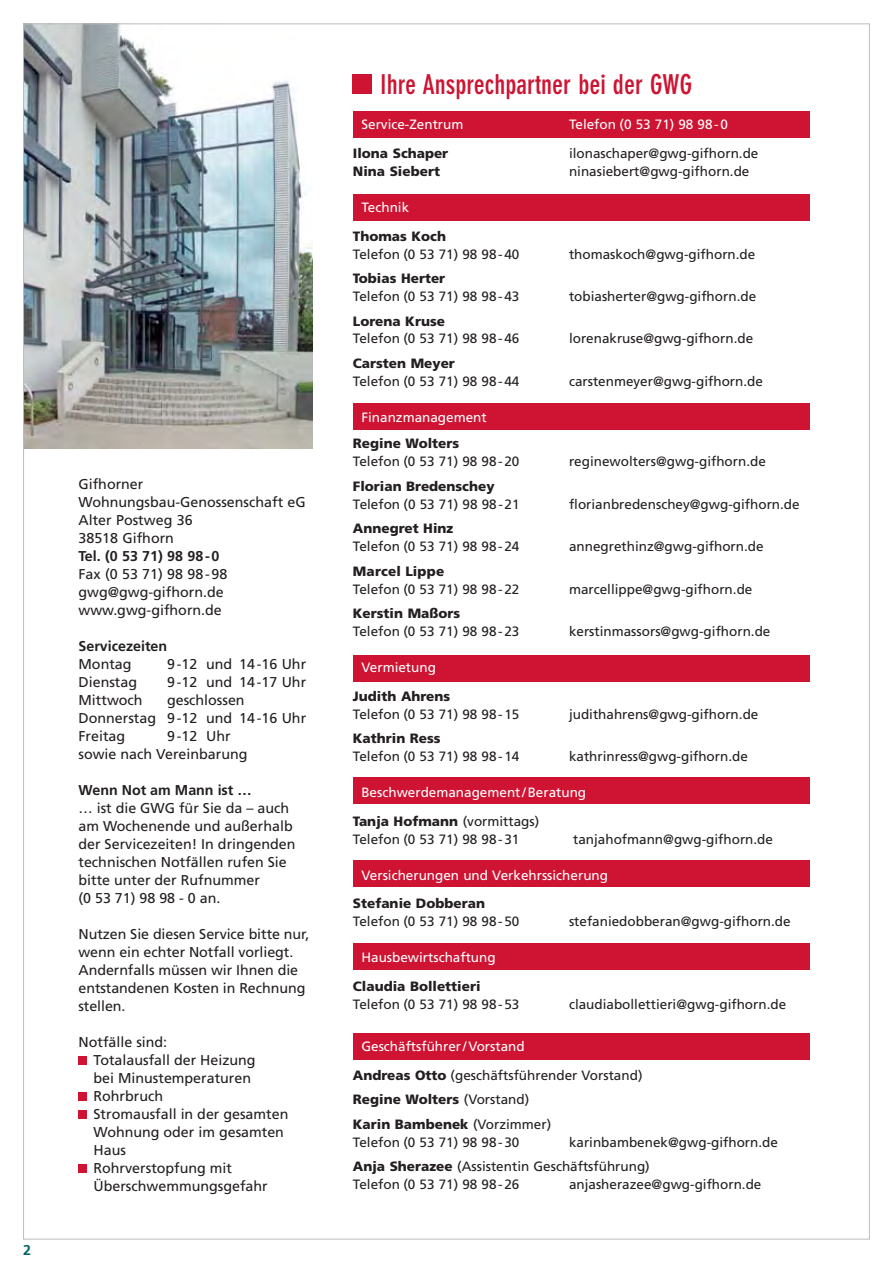
<style>
.page{position:relative;width:893px;height:1263px;background:#fff}
.page>*{position:absolute;margin:0;border:0;box-sizing:border-box;transform-origin:0 0}
.t1{font:700 condensed 27px "DIN Neuzeit Grotesk";color:#ce1432}
.t2{font:14.25px/18px "Frutiger";color:#231f20}
.t3{font:700 14.25px "Frutiger";color:#231f20}
.t4{font:700 14.25px "Frutiger";color:#006569}
.t5{font:13.5px/28.7px "Frutiger";color:#231f20}
.t6{font:900 13.5px/24.5px "Frutiger";color:#231f20}
.t7{font:13.5px/28.7px "Frutiger";color:#fff}
.s1{font-weight:900;color:#231f20}
.s2{color:#231f20}
.s3{color:#fff}
.s4{font-weight:900}
.s5{font-weight:400}
</style>
<div class="page">
<div style="left:353px;top:75px;width:19px;height:19px;background:#ce1432"></div>
<img style="left:25px;top:25px;width:287px;height:424px">
<div style="left:353px;top:111px;width:456px;height:27px;background:#ce1432"></div>
<div style="left:353px;top:194px;width:456px;height:27px;background:#ce1432"></div>
<div style="left:353px;top:403px;width:456px;height:27px;background:#ce1432"></div>
<div style="left:353px;top:860px;width:456px;height:27px;background:#ce1432"></div>
<div style="left:353px;top:655px;width:456px;height:27px;background:#ce1432"></div>
<div style="left:353px;top:777px;width:456px;height:27px;background:#ce1432"></div>
<div style="left:353px;top:943px;width:456px;height:27px;background:#ce1432"></div>
<div style="left:353px;top:1033px;width:456px;height:27px;background:#ce1432"></div>
<div style="left:78px;top:1056px;width:9px;height:9px;background:#ce1432"></div>
<div style="left:78px;top:1092px;width:9px;height:9px;background:#ce1432"></div>
<div style="left:78px;top:1110px;width:9px;height:9px;background:#ce1432"></div>
<div style="left:78px;top:1164px;width:9px;height:9px;background:#ce1432"></div>
<p class="t4" style="left:23px;top:1244px;width:9px">2</p>
<p class="t2" style="left:78px;top:476px;width:229px">Gifhorner<br>Wohnungsbau-Genossenschaft eG<br>Alter Postweg 36<br>38518 Gifhorn</p>
<p class="t3" style="left:78px;top:550px;width:142px">Tel. (0 53 71) 98 98 - 0</p>
<p class="t2" style="left:78px;top:566px;width:150px">Fax (0 53 71) 98 98 - 98 gwg@gwg-gifhorn.de www.gwg-gifhorn.de</p>
<p class="t3" style="left:78px;top:640px;width:90px">Servicezeiten</p>
<p class="t2" style="left:78px;top:656px;width:55px">Montag</p>
<p class="t2" style="left:167px;top:656px;width:141px">9 -12 und 14 -16 Uhr</p>
<p class="t2" style="left:78px;top:674px;width:60px">Dienstag</p>
<p class="t2" style="left:167px;top:674px;width:141px">9 -12 und 14 -17 Uhr</p>
<p class="t2" style="left:78px;top:692px;width:66px">Mittwoch</p>
<p class="t2" style="left:78px;top:692px;width:229px;text-indent:89px">geschlossen<br>Donnerstag 9 -12 und 14 -16 Uhr<br>Freitag</p>
<p class="t2" style="left:78px;top:728px;width:170px;text-indent:89px">9 -12 Uhr sowie nach Vereinbarung</p>
<p class="t3" style="left:78px;top:784px;width:175px">Wenn Not am Mann ist …</p>
<p class="t2" style="left:78px;top:800px;width:218px">… ist die GWG für Sie da – auch am Wochenende und außerhalb der Servicezeiten! In dringenden technischen Notfällen rufen Sie bitte unter der Rufnummer<br>(0 53 71) 98 98 - 0 an.</p>
<p class="t2" style="left:78px;top:926px;width:232px">Nutzen Sie diesen Service bitte nur, wenn ein echter Notfall vorliegt.<br>Andernfalls müssen wir Ihnen die entstandenen Kosten in Rechnung stellen.</p>
<p class="t2" style="left:93px;top:1034px;width:196px;text-indent:-15px">Notfälle sind:<br>Totalausfall der Heizung<br>bei Minustemperaturen<br>Rohrbruch<br>Stromausfall in der gesamten<br>Wohnung oder im gesamten<br>Haus<br>Rohrverstopfung mit<br>Überschwemmungsgefahr</p>
<h1 class="t1" style="left:380px;top:74px;width:313px">Ihre Ansprechpartner bei der GWG</h1>
<p class="t7" style="left:361px;top:112px;width:104px">Service-Zentrum</p>
<p class="t7" style="left:569px;top:112px;width:160px">Telefon (0 53 71) 98 98 - 0</p>
<p class="t6" style="left:353px;top:142px;width:97px">Ilona Schaper</p>
<p class="t5" style="left:569px;top:140px;width:191px">ilonaschaper@gwg-gifhorn.de</p>
<p class="t6" style="left:353px;top:160px;width:89px">Nina Siebert</p>
<p class="t5" style="left:569px;top:158px;width:182px">ninasiebert@gwg-gifhorn.de</p>
<p class="t7" style="left:361px;top:194px;width:49px">Technik</p>
<p class="t6" style="left:353px;top:225px;width:95px">Thomas Koch</p>
<p class="t5" style="left:353px;top:241px;width:168px">Telefon (0 53 71) 98 98 - 40</p>
<p class="t5" style="left:569px;top:241px;width:188px">thomaskoch@gwg-gifhorn.de</p>
<p class="t6" style="left:353px;top:267px;width:94px">Tobias Herter</p>
<p class="t5" style="left:353px;top:283px;width:168px">Telefon (0 53 71) 98 98 - 43</p>
<p class="t5" style="left:569px;top:283px;width:189px">tobiasherter@gwg-gifhorn.de</p>
<p class="t6" style="left:353px;top:310px;width:94px">Lorena Kruse</p>
<p class="t5" style="left:353px;top:326px;width:168px">Telefon (0 53 71) 98 98 - 46</p>
<p class="t5" style="left:569px;top:326px;width:186px">lorenakruse@gwg-gifhorn.de</p>
<p class="t6" style="left:353px;top:352px;width:104px">Carsten Meyer</p>
<p class="t5" style="left:353px;top:368px;width:168px">Telefon (0 53 71) 98 98 - 44</p>
<p class="t5" style="left:569px;top:368px;width:195px">carstenmeyer@gwg-gifhorn.de</p>
<p class="t7" style="left:361px;top:404px;width:127px">Finanzmanagement</p>
<p class="t6" style="left:353px;top:433px;width:108px">Regine Wolters</p>
<p class="t5" style="left:353px;top:448px;width:168px">Telefon (0 53 71) 98 98 - 20</p>
<p class="t5" style="left:569px;top:448px;width:198px">reginewolters@gwg-gifhorn.de</p>
<p class="t6" style="left:353px;top:475px;width:143px">Florian Bredenschey</p>
<p class="t5" style="left:353px;top:491px;width:168px">Telefon (0 53 71) 98 98 - 21</p>
<p class="t5" style="left:569px;top:491px;width:232px">florianbredenschey@gwg-gifhorn.de</p>
<p class="t6" style="left:353px;top:517px;width:102px">Annegret Hinz</p>
<p class="t5" style="left:353px;top:533px;width:168px">Telefon (0 53 71) 98 98 - 24</p>
<p class="t5" style="left:569px;top:533px;width:196px">annegrethinz@gwg-gifhorn.de</p>
<p class="t6" style="left:353px;top:560px;width:93px">Marcel Lippe</p>
<p class="t5" style="left:353px;top:576px;width:168px">Telefon (0 53 71) 98 98 - 22</p>
<p class="t5" style="left:569px;top:576px;width:185px">marcellippe@gwg-gifhorn.de</p>
<p class="t6" style="left:353px;top:602px;width:109px">Kerstin Maßors</p>
<p class="t5" style="left:353px;top:618px;width:168px">Telefon (0 53 71) 98 98 - 23</p>
<p class="t5" style="left:569px;top:618px;width:203px">kerstinmassors@gwg-gifhorn.de</p>
<p class="t7" style="left:361px;top:654px;width:76px">Vermietung</p>
<p class="t6" style="left:353px;top:685px;width:99px">Judith Ahrens</p>
<p class="t5" style="left:353px;top:701px;width:168px">Telefon (0 53 71) 98 98 - 15</p>
<p class="t5" style="left:569px;top:701px;width:191px">judithahrens@gwg-gifhorn.de</p>
<p class="t6" style="left:353px;top:727px;width:89px">Kathrin Ress</p>
<p class="t5" style="left:353px;top:743px;width:168px">Telefon (0 53 71) 98 98 - 14</p>
<p class="t5" style="left:569px;top:743px;width:180px">kathrinress@gwg-gifhorn.de</p>
<p class="t7" style="left:353px;top:779px;width:235px;text-indent:9px">Beschwerdemanagement / Beratung<br><span class="s1">Tanja Hofmann</span> <span class="s2">(vormittags)</span></p>
<p class="t5" style="left:353px;top:826px;width:168px">Telefon (0 53 71) 98 98 - 31</p>
<p class="t5" style="left:573px;top:826px;width:201px">tanjahofmann@gwg-gifhorn.de</p>
<p class="t7" style="left:361px;top:862px;width:248px">Versicherungen und Verkehrssicherung</p>
<p class="t6" style="left:353px;top:892px;width:134px">Stefanie Dobberan</p>
<p class="t5" style="left:353px;top:908px;width:168px">Telefon (0 53 71) 98 98 - 50</p>
<p class="t5" style="left:569px;top:908px;width:223px">stefaniedobberan@gwg-gifhorn.de</p>
<p class="t7" style="left:361px;top:944px;width:136px">Hausbewirtschaftung</p>
<p class="t6" style="left:353px;top:975px;width:129px">Claudia Bollettieri</p>
<p class="t5" style="left:353px;top:991px;width:168px">Telefon (0 53 71) 98 98 - 53</p>
<p class="t5" style="left:569px;top:991px;width:219px">claudiabollettieri@gwg-gifhorn.de</p>
<p class="t5" style="left:353px;top:1033px;width:291px;text-indent:9px"><span class="s3">Geschäftsführer / Vorstand<br></span><span class="s4">Andreas Otto</span> (geschäftsführender Vorstand)</p>
<p class="t6" style="left:353px;top:1088px;width:200px">Regine Wolters <span class="s5">(Vorstand)<br></span>Karin Bambenek <span class="s5">(Vorzimmer)</span></p>
<p class="t5" style="left:353px;top:1129px;width:168px">Telefon (0 53 71) 98 98 - 30</p>
<p class="t5" style="left:353px;top:1131px;width:426px;line-height:24.5px;text-indent:216px">karinbambenek@gwg-gifhorn.de<br><span class="s4">Anja Sherazee</span> (Assistentin Geschäftsführung)</p>
<p class="t5" style="left:353px;top:1171px;width:168px">Telefon (0 53 71) 98 98 - 26</p>
<p class="t5" style="left:569px;top:1171px;width:194px">anjasherazee@gwg-gifhorn.de</p>
</div>
